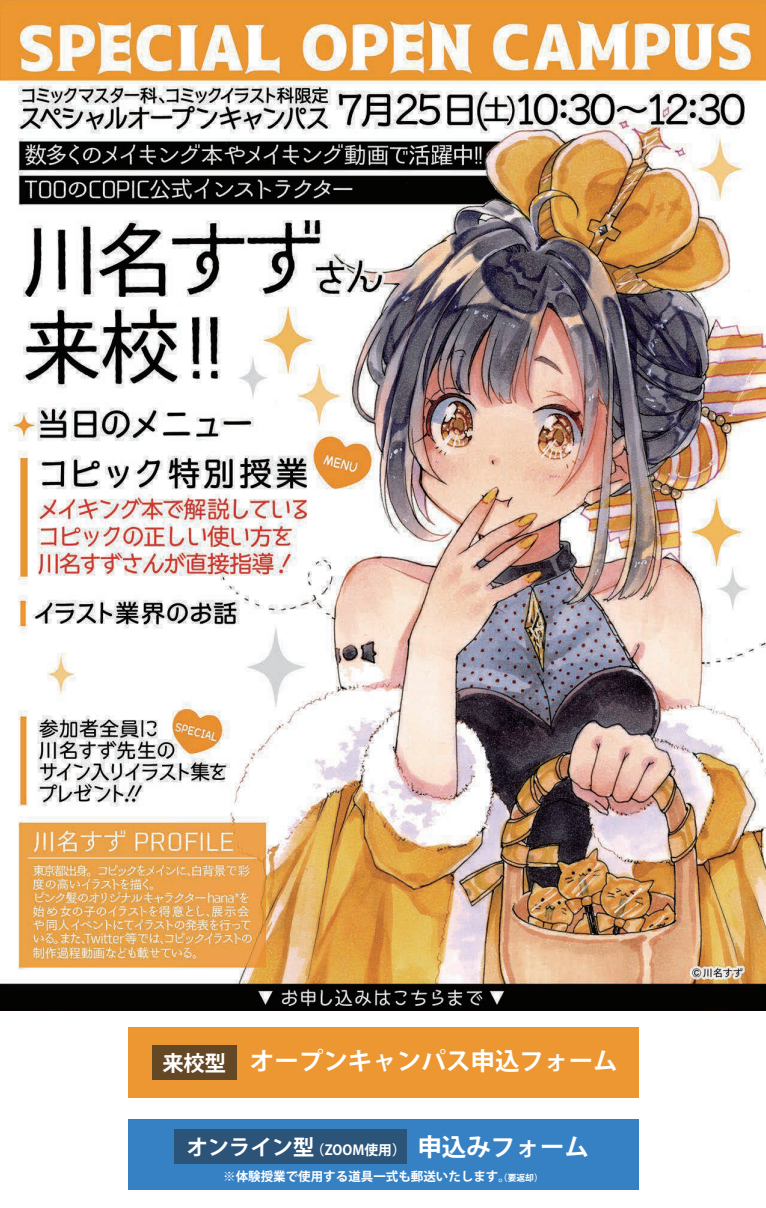
<style>
.page{position:relative;width:766px;height:1208px;background:#fff}
.page>*{position:absolute;margin:0;border:0;box-sizing:border-box;transform-origin:0 0}
.t1{font:700 24.5px "Koz Go Pr 6 N";color:#fff}
.t2{font:700 13.75px "Koz Go Pr 6 N";color:#fff}
.t3{font:700 12.5px "Koz Go Pr 6 N";color:#fff}
.s1{font-size:21.25px}
.s2{font-size:8.75px}
</style>
<div class="page">
<img style="left:0;top:0;width:765px;height:1010px">
<div style="left:128px;top:1027px;width:510px;height:70px;background:#ec9731"></div>
<div style="left:152px;top:1045px;width:84px;height:34px;background:#644826"></div>
<div style="left:128px;top:1119px;width:510px;height:70px;background:#3681c4"></div>
<div style="left:174px;top:1129px;width:232px;height:34px;background:#2c5479"></div>
<h1 class="t1" style="left:162px;top:1047px;width:457px"><span class="s1">来校型</span> オープンキャンパス申込フォーム</h1>
<h1 class="t1" style="left:417px;top:1133px;width:173px">申込みフォーム</h1>
<p class="t3" style="left:223px;top:1168px;width:321px">※体験授業で使用する道具一式も郵送いたします。<span class="s2">（要返却）</span></p>
<p class="t2" style="left:187px;top:1141px;width:220px"><span class="s1">オンライン型</span>（ZOOM使用）</p>
</div>
